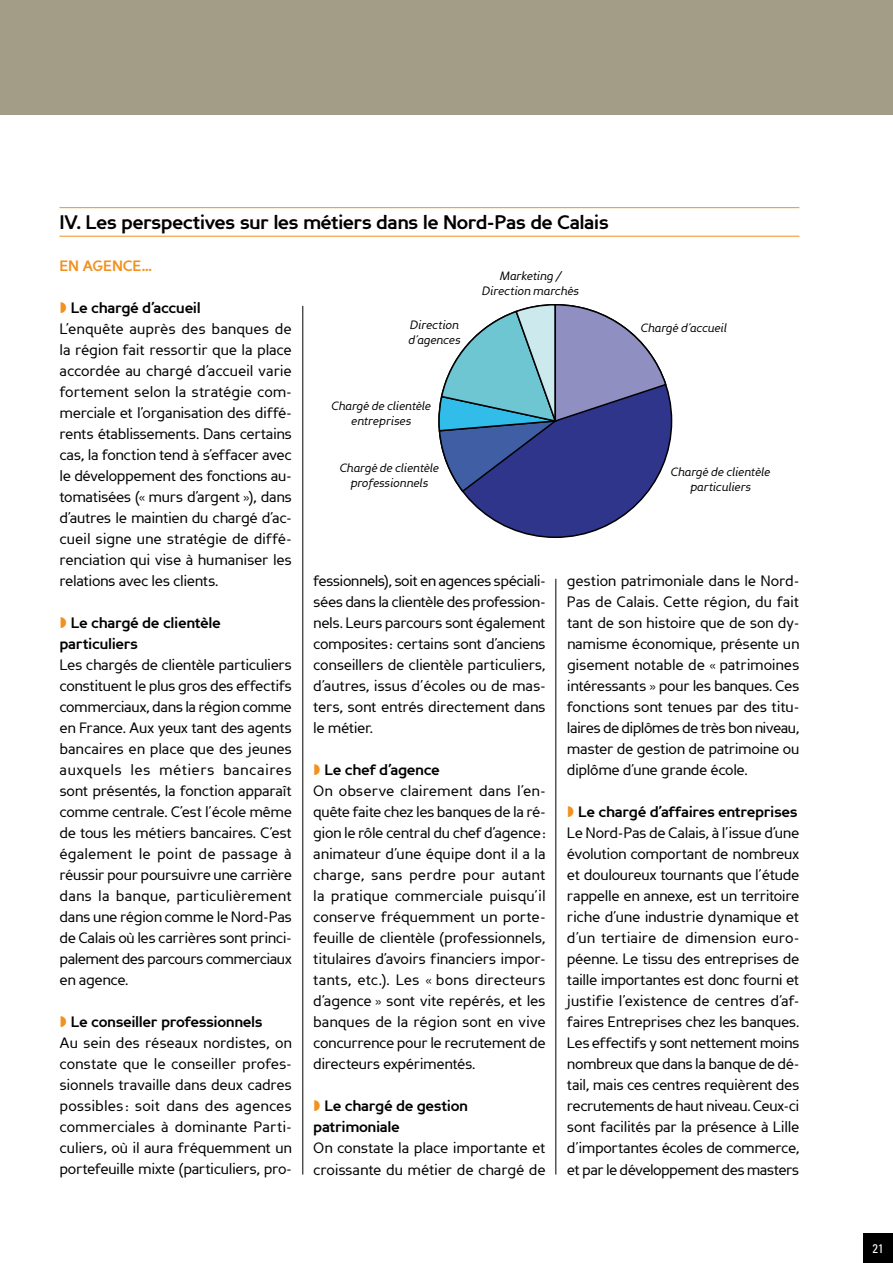
<style>
.page{position:relative;width:893px;height:1263px;background:#fff}
.page>*{position:absolute;margin:0;border:0;box-sizing:border-box;transform-origin:0 0}
.t1{font:700 19.5px "Perspective Sans";letter-spacing:-.035em;color:#000}
.t2{font:15px/21px "Perspective Sans";letter-spacing:-.025em;color:#000;text-align:justify}
.t3{font:700 15px/21px "Perspective Sans";letter-spacing:-.03em;color:#000}
.t4{font:700 15px "Perspective Sans";color:#f19120}
.t5{font:condensed 12.45px "Univers";color:#fff}
.t6{font:italic 12px/15px "Perspective Sans";letter-spacing:-.01em;color:#000;text-align:center}
</style>
<div class="page">
<hr style="left:60px;top:207px;width:739px;height:1px;background:#f19120">
<hr style="left:60px;top:236px;width:739px;height:1px;background:#f19120">
<hr style="left:303px;top:306px;width:1px;height:868px;background:#000">
<hr style="left:556px;top:579px;width:1px;height:595px;background:#000">
<div style="left:439px;top:305px;width:233px;height:232px;background:#2f358b;border-radius:50%"></div>
<svg style="left:438px;top:304px;width:230px;height:189px"></svg>
<div style="left:0;top:0;width:893px;height:115px;background:#a39d87"></div>
<div style="left:863px;top:1233px;width:30px;height:30px;background:#000"></div>
<h1 class="t1" style="left:60px;top:211px;width:551px">IV. Les perspectives sur les métiers dans le Nord-Pas de Calais</h1>
<p class="t4" style="left:60px;top:257px;width:34px">En agence</p>
<p class="t4" style="left:142px;top:257px;width:12px">…</p>
<p class="t3" style="left:71px;top:298px;width:132px">Le chargé d’accueil</p>
<p class="t2" style="left:60px;top:319px;width:234px">L’enquête auprès des banques de la région fait ressortir que la place accordée au chargé d’accueil varie fortement selon la stratégie com&shy;merciale et l’organisation des diffé&shy;rents établissements. Dans certains cas, la fonction tend à s’effacer avec le développement des fonctions au&shy;tomatisées (« murs d’argent »), dans d’autres le maintien du chargé d’ac&shy;cueil signe une stratégie de diffé&shy;renciation qui vise à humaniser les relations avec les clients.</p>
<p class="t3" style="left:60px;top:613px;width:163px;text-indent:11px">Le chargé de clientèle particuliers</p>
<p class="t2" style="left:60px;top:655px;width:234px">Les chargés de clientèle particuliers constituent le plus gros des effectifs commerciaux, dans la région comme en France. Aux yeux tant des agents bancaires en place que des jeunes auxquels les métiers bancaires sont présentés, la fonction apparaît comme centrale. C’est l’école même de tous les métiers bancaires. C’est également le point de passage à réussir pour poursuivre une carrière dans la banque, particulièrement dans une région comme le Nord-Pas de Calais où les carrières sont princi&shy;palement des parcours commerciaux en agence.</p>
<p class="t3" style="left:71px;top:1012px;width:193px">Le conseiller professionnels</p>
<p class="t2" style="left:60px;top:1033px;width:234px">Au sein des réseaux nordistes, on constate que le conseiller profes&shy;sionnels travaille dans deux cadres possibles : soit dans des agences commerciales à dominante Parti&shy;culiers, où il aura fréquemment un portefeuille mixte (particuliers, pro-</p>
<p class="t6" style="left:482px;top:269px;width:99px">Marketing /<br>Direction marchés</p>
<p class="t6" style="left:408px;top:317px;width:54px;text-align:left">Direction d’agences</p>
<p class="t6" style="left:641px;top:320px;width:88px">Chargé d’accueil</p>
<p class="t6" style="left:332px;top:399px;width:101px">Chargé de clientèle entreprises</p>
<p class="t6" style="left:340px;top:460px;width:101px">Chargé de clientèle professionnels</p>
<p class="t6" style="left:671px;top:464px;width:101px">Chargé de clientèle particuliers</p>
<p class="t2" style="left:313px;top:571px;width:234px">fessionnels), soit en agences spéciali&shy;sées dans la clientèle des profession&shy;nels. Leurs parcours sont également composites: certains sont d’anciens conseillers de clientèle particuliers, d’autres, issus d’écoles ou de mas&shy;ters, sont entrés directement dans le métier.</p>
<p class="t3" style="left:325px;top:760px;width:117px">Le chef d’agence</p>
<p class="t2" style="left:313px;top:781px;width:234px">On observe clairement dans l’en&shy;quête faite chez les banques de la ré&shy;gion le rôle central du chef d’agence: animateur d’une équipe dont il a la charge, sans perdre pour autant la pratique commerciale puisqu’il conserve fréquemment un porte&shy;feuille de clientèle (professionnels, titulaires d’avoirs financiers impor&shy;tants, etc.). Les « bons directeurs d’agence » sont vite repérés, et les banques de la région sont en vive concurrence pour le recrutement de directeurs expérimentés.</p>
<p class="t3" style="left:313px;top:1096px;width:156px;text-indent:11px">Le chargé de gestion patrimoniale</p>
<p class="t2" style="left:313px;top:1138px;width:234px">On constate la place importante et croissante du métier de chargé de</p>
<p class="t2" style="left:567px;top:571px;width:234px">gestion patrimoniale dans le Nord-Pas de Calais. Cette région, du fait tant de son histoire que de son dy&shy;namisme économique, présente un gisement notable de « patrimoines intéressants » pour les banques. Ces fonctions sont tenues par des titu&shy;laires de diplômes de très bon niveau, master de gestion de patrimoine ou diplôme d’une grande école.</p>
<p class="t3" style="left:578px;top:802px;width:221px">Le chargé d’affaires entreprises</p>
<p class="t2" style="left:567px;top:823px;width:234px">Le Nord-Pas de Calais, à l’issue d’une évolution comportant de nombreux et douloureux tournants que l’étude rappelle en annexe, est un territoire riche d’une industrie dynamique et d’un tertiaire de dimension euro&shy;péenne. Le tissu des entreprises de taille importantes est donc fourni et justifie l’existence de centres d’af&shy;faires Entreprises chez les banques.<br>Les effectifs y sont nettement moins nombreux que dans la banque de dé&shy;tail, mais ces centres requièrent des recrutements de haut niveau. Ceux-ci sont facilités par la présence à Lille d’importantes écoles de commerce, et par le développement des masters</p>
<p class="t5" style="left:872px;top:1241px;width:13px">21</p>
</div>
